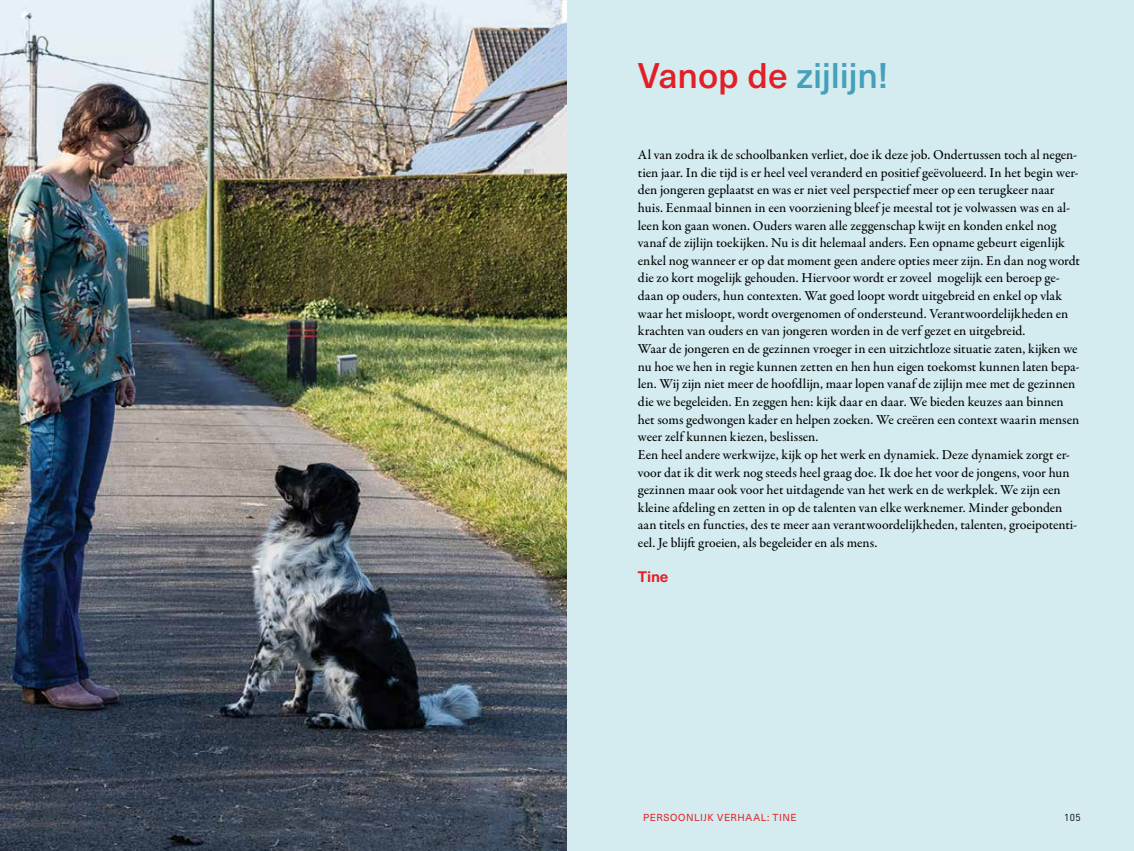
<style>
.page{position:relative;width:1134px;height:851px;background:#fff}
.page>*{position:absolute;margin:0;border:0;box-sizing:border-box;transform-origin:0 0}
.t1{font:500 35px "Neue Haas Unica Pro";letter-spacing:-.005em;color:#45a0b9}
.t2{font:700 15px "Neue Haas Unica Pro";color:#e21f26}
.t3{font:500 13.75px/17.6px "Garamond Premr Pro";letter-spacing:-.005em;color:#000}
.t4{font:10px "Neue Haas Unica Pro";letter-spacing:.055em;color:#e21f26}
.t5{font:10px "DINOT";color:#000}
.s1{color:#e21f26}
</style>
<div class="page">
<div style="left:567px;top:0;width:567px;height:850px;background:#d4ecef"></div>
<img style="left:0;top:0;width:567px;height:850px">
<h1 class="t1" style="left:638px;top:55px;width:252px"><span class="s1">Vanop de</span> zijlijn!</h1>
<p class="t3" style="left:638px;top:146px;width:444px">Al van zodra ik de schoolbanken verliet, doe ik deze job. Ondertussen toch al negen&shy;tien jaar. In die tijd is er heel veel veranderd en positief geëvolueerd. In het begin wer&shy;den jongeren geplaatst en was er niet veel perspectief meer op een terugkeer naar huis. Eenmaal binnen in een voorziening bleef je meestal tot je volwassen was en al&shy;leen kon gaan wonen. Ouders waren alle zeggenschap kwijt en konden enkel nog vanaf de zijlijn toekijken. Nu is dit helemaal anders. Een opname gebeurt eigenlijk enkel nog wanneer er op dat moment geen andere opties meer zijn. En dan nog wordt die zo kort mogelijk gehouden. Hiervoor wordt er zoveel mogelijk een beroep ge&shy;daan op ouders, hun contexten. Wat goed loopt wordt uitgebreid en enkel op vlak waar het misloopt, wordt overgenomen of ondersteund. Verantwoordelijkheden en krachten van ouders en van jongeren worden in de verf gezet en uitgebreid.<br>Waar de jongeren en de gezinnen vroeger in een uitzichtloze situatie zaten, kijken we nu hoe we hen in regie kunnen zetten en hen hun eigen toekomst kunnen laten bepa&shy;len. Wij zijn niet meer de hoofdlijn, maar lopen vanaf de zijlijn mee met de gezinnen die we begeleiden. En zeggen hen: kijk daar en daar. We bieden keuzes aan binnen het soms gedwongen kader en helpen zoeken. We creëren een context waarin mensen weer zelf kunnen kiezen, beslissen.<br>Een heel andere werkwijze, kijk op het werk en dynamiek. Deze dynamiek zorgt er&shy;voor dat ik dit werk nog steeds heel graag doe. Ik doe het voor de jongens, voor hun gezinnen maar ook voor het uitdagende van het werk en de werkplek. We zijn een kleine afdeling en zetten in op de talenten van elke werknemer. Minder gebonden aan titels en functies, des te meer aan verantwoordelijkheden, talenten, groeipotenti&shy;eel. Je blijft groeien, als begeleider en als mens.</p>
<p class="t2" style="left:638px;top:567px;width:32px">Tine</p>
<p class="t4" style="left:643px;top:810px;width:155px">PERSOONLIJK VERHAAL: TINE</p>
<p class="t5" style="left:1064px;top:810px;width:18px">105</p>
</div>
